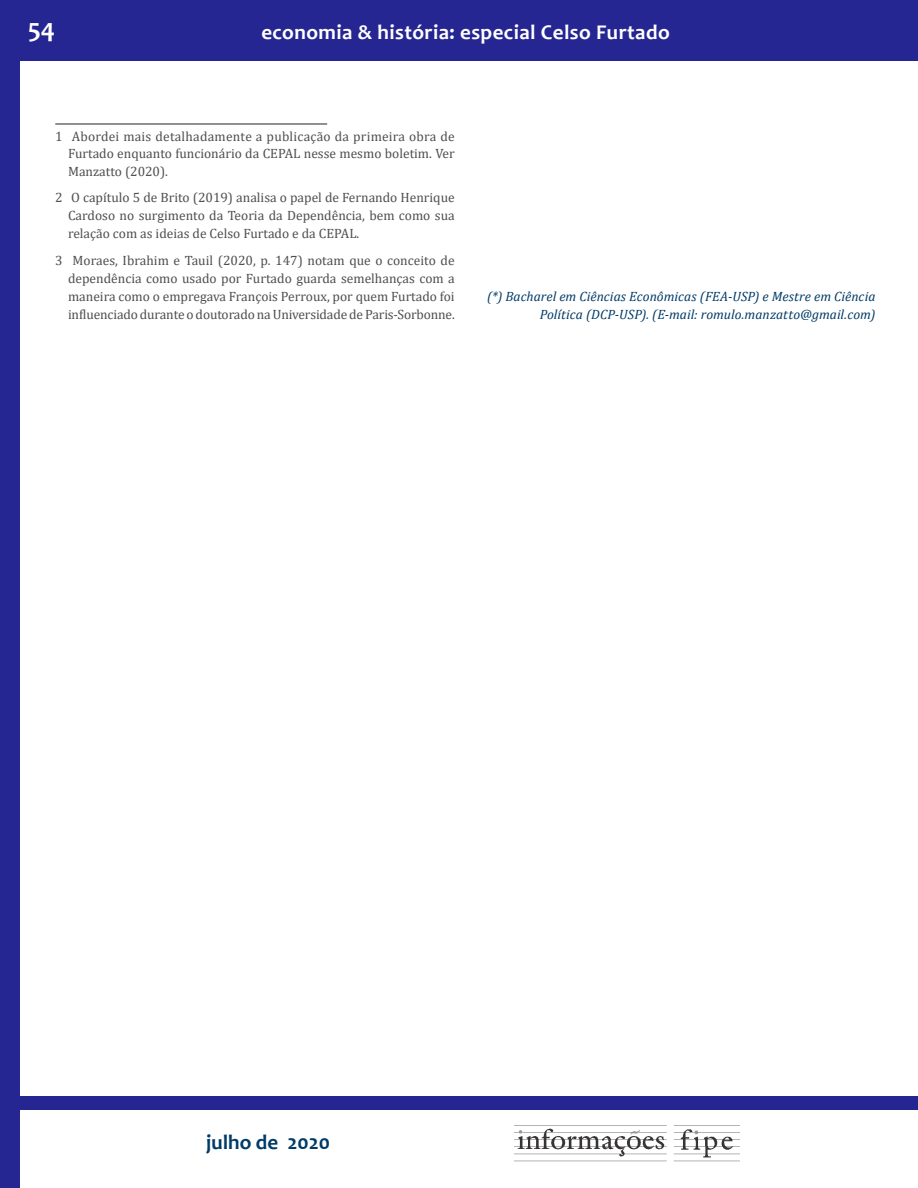
<style>
.page{position:relative;width:918px;height:1188px;background:#fff}
.page>*{position:absolute;margin:0;border:0;box-sizing:border-box;transform-origin:0 0}
.t1{font:700 27px "Candara";color:#fff}
.t2{font:700 21px "Candara";letter-spacing:.02em;color:#fff}
.t3{font:700 21px "Candara";color:#003b68}
.t4{font:13.5px/18px "Cambria";color:#4e4f50;text-align:justify}
.t5{font:italic 13.5px/17.2px "Cambria";letter-spacing:.005em;color:#003b68;text-align:right}
</style>
<div class="page">
<div style="left:0;top:0;width:20px;height:1188px;background:#262693"></div>
<div style="left:0;top:0;width:918px;height:61px;background:#262693"></div>
<div style="left:15px;top:1097px;width:903px;height:13px;background:#262693"></div>
<img style="left:514px;top:1125px;width:225px;height:37px">
<hr style="left:55px;top:124px;width:272px;height:1px;background:#231f20">
<h1 class="t1" style="left:28px;top:12px;width:29px">54</h1>
<h2 class="t2" style="left:261px;top:19px;width:410px">economia &amp; história: especial Celso Furtado</h2>
<p class="t4" style="left:68px;top:128px;width:388px;line-height:17.2px;text-indent:-13px">1 Abordei mais detalhadamente a publicação da primeira obra de Furtado enquanto funcionário da CEPAL nesse mesmo boletim. Ver Manzatto (2020).</p>
<p class="t4" style="left:68px;top:188px;width:388px;text-indent:-13px">2 O capítulo 5 de Brito (2019) analisa o papel de Fernando Henrique Cardoso no surgimento da Teoria da Dependência, bem como sua relação com as ideias de Celso Furtado e da CEPAL.</p>
<p class="t4" style="left:68px;top:251px;width:388px;text-indent:-13px">3 Moraes, Ibrahim e Tauil (2020, p. 147) notam que o conceito de dependência como usado por Furtado guarda semelhanças com a maneira como o empregava François Perroux, por quem Furtado foi influenciado durante o doutorado na Universidade de Paris-Sorbonne.</p>
<p class="t5" style="left:487px;top:287px;width:390px">(*) Bacharel em Ciências Econômicas (FEA-USP) e Mestre em Ciência<br>Política (DCP-USP). (E-mail: romulo.manzatto@gmail.com)</p>
<h2 class="t3" style="left:206px;top:1129px;width:125px">julho de 2020</h2>
</div>
